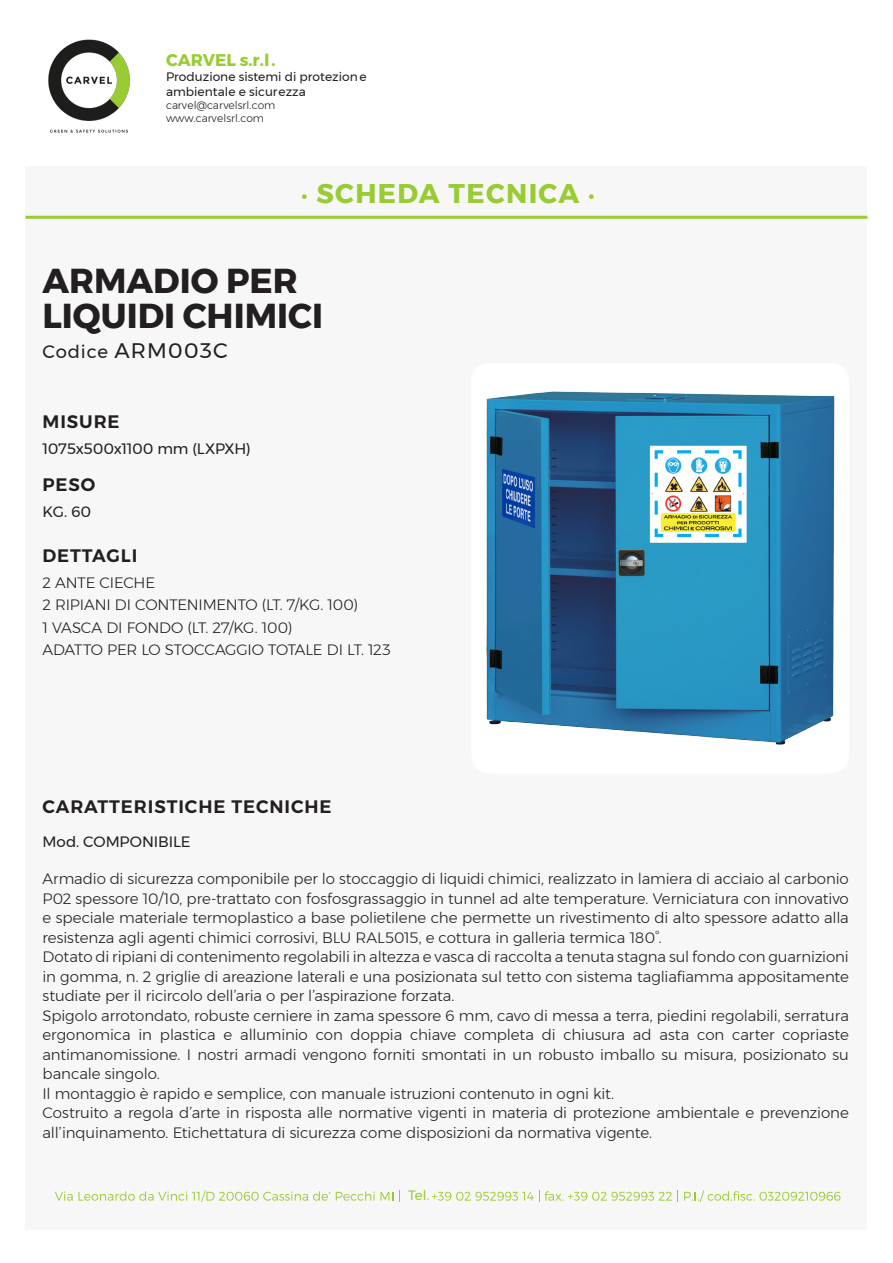
<style>
.page{position:relative;width:893px;height:1263px;background:#fff}
.page>*{position:absolute;margin:0;border:0;box-sizing:border-box;transform-origin:0 0}
.t1{font:700 34.5px/34.5px "Montserrat";color:#231f20}
.t2{font:700 27px "Montserrat";color:#9c3}
.t3{font:21px "Montserrat";letter-spacing:.05em;color:#231f20}
.t4{font:600 18px "Montserrat";letter-spacing:.05em;color:#231f20}
.t5{font:700 16.8px "Montserrat";color:#9c3}
.t6{font:300 15px/19.5px "Montserrat";letter-spacing:-.005em;color:#231f20}
.t7{font:15px "Montserrat";letter-spacing:-.01em;color:#231f20}
.t8{font:13.5px "Montserrat";color:#9c3}
.t9{font:12.3px/14.7px "Montserrat";color:#241f21}
.t10{font:300 10.65px/12.9px "Montserrat";color:#241f21}
.s1{font-size:18px}
</style>
<div class="page">
<img style="left:48px;top:39px;width:82px;height:94px">
<div style="left:26px;top:167px;width:841px;height:1063px;background:#f7f7f7"></div>
<svg style="left:26px;top:216px;width:841px;height:3px;background:#a0cf41"></svg>
<svg style="left:55px;top:1190px;width:275px;height:12px"></svg>
<svg style="left:336px;top:1191px;width:57px;height:10px"></svg>
<svg style="left:399px;top:1190px;width:1px;height:12px"></svg>
<svg style="left:432px;top:1190px;width:246px;height:12px"></svg>
<svg style="left:684px;top:1190px;width:156px;height:12px"></svg>
<img style="left:486px;top:391px;width:349px;height:354px">
<p class="t5" style="left:166px;top:47px;width:111px">CARVEL S.R.L.</p>
<p class="t9" style="left:166px;top:69px;width:202px">Produzione sistemi di protezione ambientale e sicurezza</p>
<p class="t10" style="left:166px;top:98px;width:111px">carvel@carvelsrl.com www.carvelsrl.com</p>
<h2 class="t2" style="left:301px;top:172px;width:56px">. SCHEDA</h2>
<h2 class="t2" style="left:449px;top:172px;width:98px">TECNICA</h2>
<h2 class="t2" style="left:588px;top:168px;width:8px">.</h2>
<h1 class="t1" style="left:43px;top:264px;width:282px">ARMADIO PER<br>LIQUIDI CHIMICI</h1>
<h3 class="t3" style="left:43px;top:334px;width:187px"><span class="s1">Codice</span> ARM003C</h3>
<p class="t4" style="left:43px;top:407px;width:79px">MISURE</p>
<p class="t7" style="left:43px;top:437px;width:210px">1075x500x1100 mm (LXPXH)</p>
<p class="t4" style="left:43px;top:470px;width:54px">PESO</p>
<p class="t7" style="left:43px;top:500px;width:50px">KG. 60</p>
<p class="t4" style="left:43px;top:541px;width:96px">DETTAGLI</p>
<p class="t6" style="left:43px;top:571px;width:350px;line-height:22.5px">2 ANTE CIECHE<br>2 RIPIANI DI CONTENIMENTO (LT. 7/KG. 100)<br>1 VASCA DI FONDO (LT. 27/KG. 100)<br>ADATTO PER LO STOCCAGGIO TOTALE DI LT. 123</p>
<p class="t4" style="left:43px;top:792px;width:291px">CARATTERISTICHE TECNICHE</p>
<p class="t7" style="left:43px;top:830px;width:150px">Mod. COMPONIBILE</p>
<p class="t6" style="left:43px;top:869px;width:808px">Armadio di sicurezza componibile per lo stoccaggio di liquidi chimici, realizzato in lamiera di acciaio al carbonio P02 spessore 10/10, pre-trattato con fosfosgrassaggio in tunnel ad alte temperature. Verniciatura con innovativo e speciale materiale termoplastico a base polietilene che permette un rivestimento di alto spessore adatto alla resistenza agli agenti chimici corrosivi, BLU RAL5015, e cottura in galleria termica 180°.<br>Dotato di ripiani di contenimento regolabili in altezza e vasca di raccolta a tenuta stagna sul fondo con guarnizioni in gomma, n. 2 griglie di areazione laterali e una posizionata sul tetto con sistema tagliafiamma appositamente studiate per il ricircolo dell’aria o per l’aspirazione forzata.<br>Spigolo arrotondato, robuste cerniere in zama spessore 6 mm, cavo di messa a terra, piedini regolabili, serratura ergonomica in plastica e alluminio con doppia chiave completa di chiusura ad asta con carter copriaste antimanomissione. I nostri armadi vengono forniti smontati in un robusto imballo su misura, posizionato su bancale singolo.<br>Il montaggio è rapido e semplice, con manuale istruzioni contenuto in ogni kit.<br>Costruito a regola d’arte in risposta alle normative vigenti in materia di protezione ambientale e prevenzione all’inquinamento. Etichettatura di sicurezza come disposizioni da normativa vigente.</p>
<p class="t8" style="left:408px;top:1185px;width:23px">Tel.</p>
</div>
